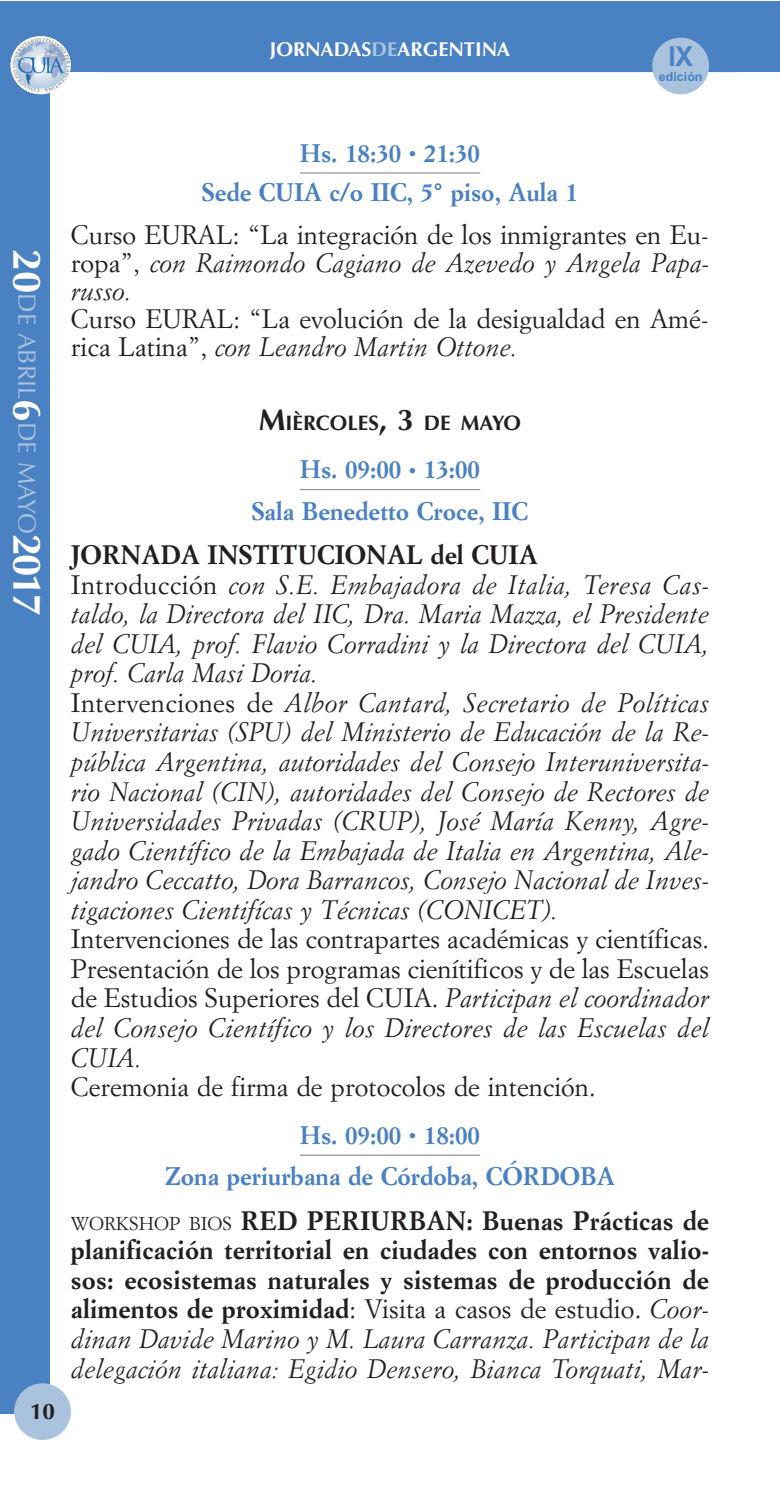
<style>
.page{position:relative;width:780px;height:1489px;background:#fff}
.page>*{position:absolute;margin:0;border:0;box-sizing:border-box;transform-origin:0 0}
.t1{font:700 27.5px "Arial";color:#4a81c2;scale:.95 1}
.t2{font:italic 26.25px/29.5px "Simoncini Garamond";color:#231f20}
.t3{font:26.25px/29.5px "Simoncini Garamond";color:#231f20;text-align:justify}
.t4{font:700 26.25px/29.5px "Simoncini Garamond";letter-spacing:.01em;color:#231f20;text-align:justify}
.t5{font:700 25px/41.2px "Simoncini Garamond";color:#4a81c2;text-align:center}
.t6{font:25px "Optima";color:#a9c3df}
.t7{font:700 22.5px "Optima";color:#231f20}
.t8{font:700 21px "Optima";color:#231f20}
.t9{font:700 20px "Optima";color:#fff}
.t10{font:700 12.5px "Arial";color:#4a81c2}
.s1{color:#a9c3df}
.s2{font-weight:700;font-size:40px;color:#fff}
.s3{font-size:15px}
.s4{font-style:italic}
.s5{font-size:30px}
.s6{font-weight:700;font-style:normal}
.s7{font-style:normal}
.s8{font-weight:400;font-size:18.25px}
.s9{font-weight:400}
.s10{font-weight:400;font-style:italic}
</style>
<div class="page">
<hr style="left:300px;top:172px;width:180px;height:1px;background:#939598">
<hr style="left:300px;top:489px;width:180px;height:1px;background:#939598">
<hr style="left:300px;top:1154px;width:180px;height:1px;background:#939598">
<div style="left:0;top:72px;width:50px;height:1342px;background:#4a81c2"></div>
<div style="left:0;top:1px;width:780px;height:71px;background:#4a81c2"></div>
<div style="left:11px;top:36px;width:60px;height:58px;background:#fff;border-radius:50%"></div>
<img style="left:11px;top:36px;width:60px;height:56px;border-radius:50%">
<div style="left:14px;top:1383px;width:57px;height:56px;background:#a9c3df;border-radius:50%"></div>
<div style="left:652px;top:38px;width:57px;height:56px;background:#a9c3df;border-radius:50%"></div>
<p class="t9" style="left:270px;top:41px;width:242px">JORNADAS<span class="s1">DE</span>ARGENTINA</p>
<p class="t1" style="left:668px;top:47px;width:27px">IX</p>
<p class="t10" style="left:658px;top:72px;width:45px">edición</p>
<p class="t6" style="left:37px;top:249px;width:369px;rotate:90deg"><span class="s2">20</span>DE ABRIL<span class="s2">6</span>DE MAYO<span class="s2">2017</span></p>
<p class="t7" style="left:30px;top:1401px;width:27px">10</p>
<p class="t5" style="left:202px;top:135px;width:377px;line-height:39.8px">Hs. 18:30 <span class="s3">•</span> 21:30<br>Sede CUIA c/o IIC, 5° piso, Aula 1</p>
<p class="t3" style="left:71px;top:222px;width:639px;line-height:28px">Curso EURAL: “La integración de los inmigrantes en Eu&shy;ropa”, <span class="s4">con Raimondo Cagiano de Azevedo y Angela Papa&shy;russo.</span></p>
<p class="t3" style="left:71px;top:306px;width:639px;line-height:28px">Curso EURAL: “La evolución de la desigualdad en Amé&shy;rica Latina”, <span class="s4">con Leandro Martin Ottone.</span></p>
<p class="t8" style="left:259px;top:414px;width:264px"><span class="s5">M</span>IÈRCOLES<span class="s5">, 3</span> DE MAYO</p>
<p class="t5" style="left:252px;top:451px;width:278px">Hs. 09:00 <span class="s3">•</span> 13:00<br>Sala Benedetto Croce, IIC</p>
<p class="t2" style="left:71px;top:542px;width:639px"><span class="s6">JORNADA INSTITUCIONAL del CUIA<br></span><span class="s7">Introducción</span> con S.E. Embajadora de Italia, Teresa Cas&shy;taldo, la Directora del IIC, Dra. Maria Mazza, el Presidente del CUIA, prof. Flavio Corradini y la Directora del CUIA, prof. Carla Masi Doria.<br><span class="s7">Intervenciones de</span> Albor Cantard, Secretario de Políticas Universitarias (SPU) del Ministerio de Educación de la Re&shy;pública Argentina, autoridades del Consejo Interuniversita&shy;rio Nacional (CIN), autoridades del Consejo de Rectores de Universidades Privadas (CRUP), José María Kenny, Agre&shy;gado Científico de la Embajada de Italia en Argentina, Ale&shy;jandro Ceccatto, Dora Barrancos, Consejo Nacional de Inves&shy;tigaciones Cientifícas y Técnicas (CONICET).</p>
<p class="t3" style="left:71px;top:926px;width:639px">Intervenciones de las contrapartes académicas y científicas.<br>Presentación de los programas cienítificos y de las Escuelas de Estudios Superiores del CUIA. <span class="s4">Participan el coordinador del Consejo Científico y los Directores de las Escuelas del CUIA.</span></p>
<p class="t3" style="left:71px;top:1074px;width:526px">Ceremonia de firma de protocolos de intención.</p>
<p class="t5" style="left:165px;top:1116px;width:451px">Hs. 09:00 <span class="s3">•</span> 18:00<br>Zona periurbana de Córdoba, CÓRDOBA</p>
<p class="t4" style="left:71px;top:1207px;width:639px"><span class="s8">WORKSHOP BIOS</span> RED PERIURBAN: Buenas Prácticas de planificación territorial en ciudades con entornos valio&shy;sos: ecosistemas naturales y sistemas de producción de alimentos de proximidad<span class="s9">: Visita a casos de estudio.</span> <span class="s10">Coor&shy;dinan Davide Marino y M. Laura Carranza. Participan de la delegación italiana: Egidio Densero, Bianca Torquati, Mar-</span></p>
</div>
